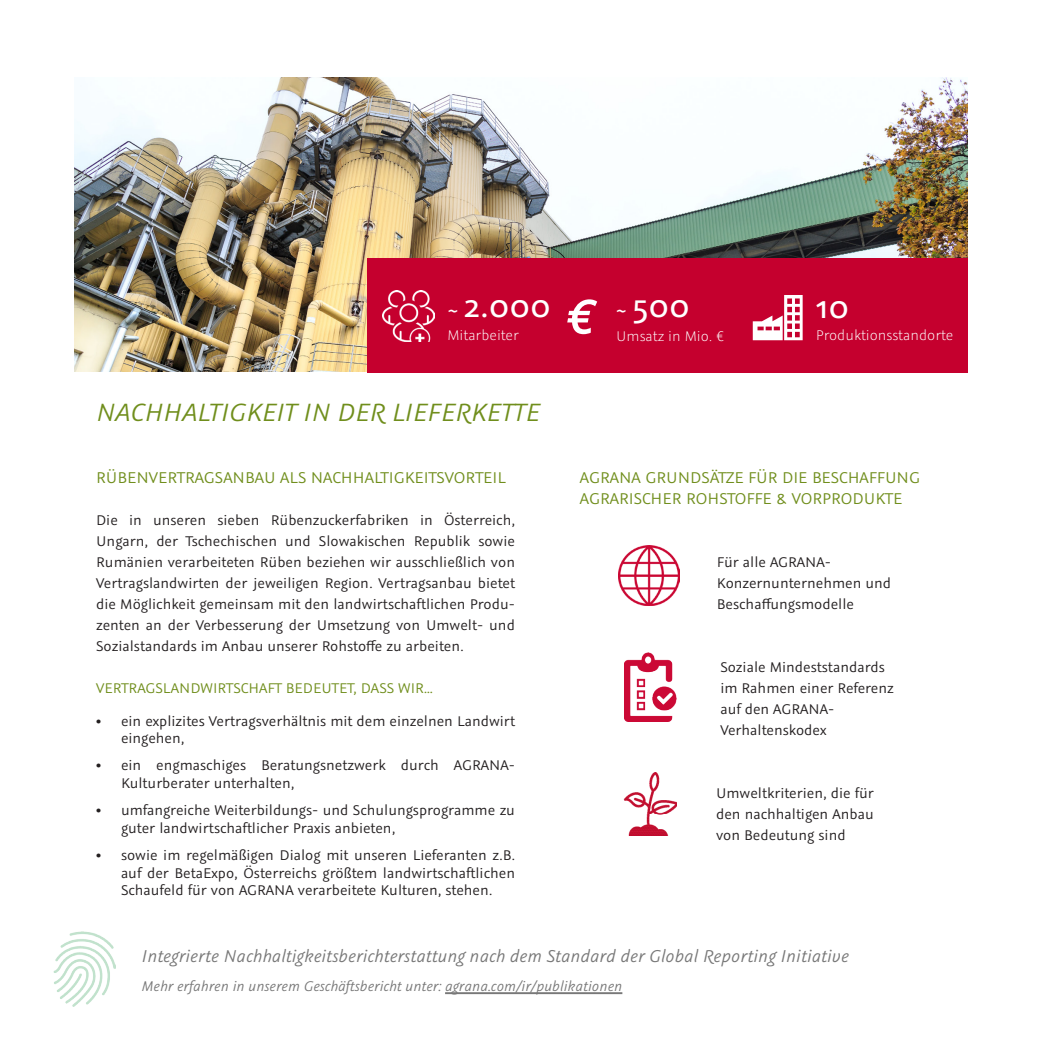
<style>
.page{position:relative;width:1042px;height:1042px;background:#fff}
.page>*{position:absolute;margin:0;border:0;box-sizing:border-box;transform-origin:0 0}
.t1{font:italic 54.25px "Graublau Sans Smbold";color:#fff}
.t2{font:36.75px "Graublau Sans";color:#fff}
.t3{font:italic 28px "Graublau Sans";color:#708e1c}
.t4{font:italic 19.25px "Graublau Sans";color:#787878}
.t5{font:17.5px/21px "Graublau Sans";color:#708e1c}
.t6{font:15.75px/21px "Graublau Sans";color:#231f20}
.t7{font:italic 15.75px "Graublau Sans";color:#787878}
.t8{font:300 15.75px "Graublau Sans";color:#fff}
.t9{font:15.75px "Graublau Sans";color:#708e1c}
.s1{font-style:italic;font-size:22.75px}
</style>
<div class="page">
<img style="left:74px;top:78px;width:893px;height:294px">
<hr style="left:445px;top:992px;width:177px;height:2px;background:#787878">
<img style="left:53px;top:931px;width:63px;height:75px">
<img style="left:623px;top:773px;width:53px;height:63px">
<img style="left:619px;top:545px;width:60px;height:60px">
<img style="left:625px;top:653px;width:51px;height:68px">
<div style="left:367px;top:258px;width:600px;height:114px;background:#c5002e"></div>
<img style="left:382px;top:290px;width:53px;height:51px">
<svg style="left:753px;top:295px;width:49px;height:45px"></svg>
<h2 class="t2" style="left:448px;top:284px;width:105px"><span class="s1">~</span> 2.000</h2>
<p class="t8" style="left:447px;top:326px;width:73px">Mitarbeiter</p>
<h1 class="t1" style="left:566px;top:280px;width:29px">€</h1>
<h2 class="t2" style="left:616px;top:284px;width:75px"><span class="s1">~</span> 500</h2>
<h2 class="t2" style="left:816px;top:284px;width:35px">10</h2>
<p class="t8" style="left:616px;top:327px;width:109px">Umsatz in Mio. €</p>
<p class="t8" style="left:816px;top:326px;width:139px">Produktionsstandorte</p>
<h3 class="t3" style="left:96px;top:395px;width:445px">NACHHALTIGKEIT IN DER LIEFERKETTE</h3>
<p class="t5" style="left:96px;top:467px;width:411px">RÜBENVERTRAGSANBAU ALS NACHHALTIGKEITSVORTEIL</p>
<p class="t6" style="left:96px;top:510px;width:420px;text-align:justify">Die in unseren sieben Rübenzuckerfabriken in Österreich, Ungarn, der Tschechischen und Slowakischen Republik sowie Rumänien verarbeiteten Rüben beziehen wir ausschließlich von Vertragslandwirten der jeweiligen Region. Vertragsanbau bietet die Möglichkeit gemeinsam mit den landwirtschaftlichen Produ&shy;zenten an der Verbesserung der Umsetzung von Umwelt- und Sozialstandards im Anbau unserer Rohstoffe zu arbeiten.</p>
<p class="t9" style="left:96px;top:679px;width:338px">VERTRAGSLANDWIRTSCHAFT BEDEUTET, DASS WIR…</p>
<p class="t6" style="left:121px;top:712px;width:395px;line-height:17.5px;text-indent:-25px">• ein explizites Vertragsverhältnis mit dem einzelnen Landwirt eingehen,</p>
<p class="t6" style="left:121px;top:757px;width:395px;line-height:17.5px;text-indent:-25px">• ein engmaschiges Beratungsnetzwerk durch AGRANA-<br>Kulturberater unterhalten,</p>
<p class="t6" style="left:121px;top:802px;width:395px;line-height:17.5px;text-indent:-25px">• umfangreiche Weiterbildungs- und Schulungsprogramme zu guter landwirtschaftlicher Praxis anbieten,</p>
<p class="t6" style="left:121px;top:846px;width:395px;line-height:17.5px;text-align:justify;text-indent:-25px">• sowie im regelmäßigen Dialog mit unseren Lieferanten z.B. auf der BetaExpo, Österreichs größtem landwirtschaftlichen Schaufeld für von AGRANA verarbeitete Kulturen, stehen.</p>
<p class="t5" style="left:580px;top:467px;width:342px">AGRANA GRUNDSÄTZE FÜR DIE BESCHAFFUNG<br>AGRARISCHER ROHSTOFFE &amp; VORPRODUKTE</p>
<p class="t6" style="left:717px;top:552px;width:176px">Für alle AGRANA-<br>Konzernunternehmen und<br>Beschaffungsmodelle</p>
<p class="t6" style="left:720px;top:657px;width:175px">Soziale Mindeststandards im Rahmen einer Referenz auf den AGRANA-<br>Verhaltenskodex</p>
<p class="t6" style="left:716px;top:783px;width:159px;text-align:justify">Umweltkriterien, die für den nachhaltigen Anbau von Bedeutung sind</p>
<p class="t4" style="left:142px;top:944px;width:709px">Integrierte Nachhaltigkeitsberichterstattung nach dem Standard der Global Reporting Initiative</p>
<p class="t7" style="left:142px;top:976px;width:482px">Mehr erfahren in unserem Geschäftsbericht unter: agrana.com/ir/publikationen</p>
</div>
